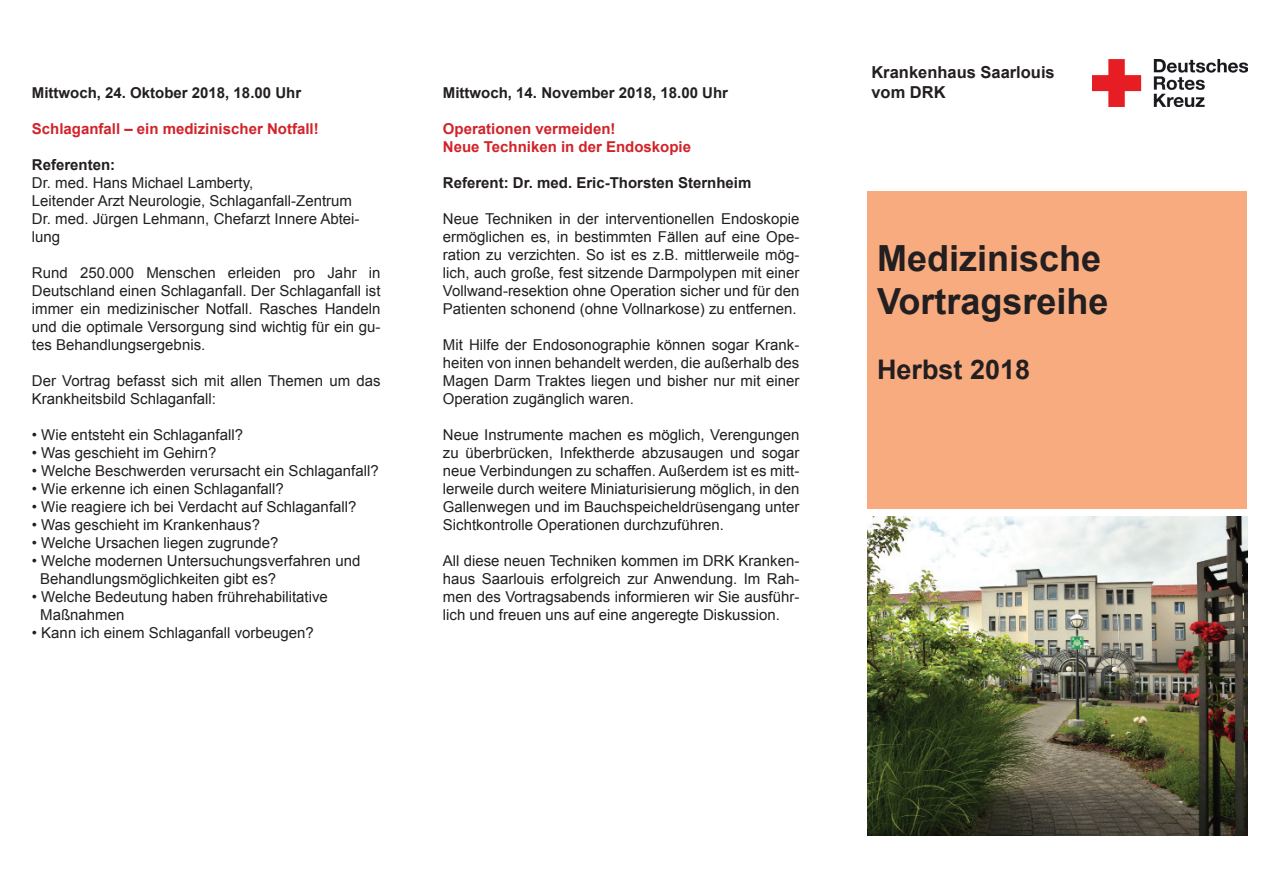
<style>
.page{position:relative;width:1263px;height:893px;background:#fff}
.page>*{position:absolute;margin:0;border:0;box-sizing:border-box;transform-origin:0 0}
.t1{font:700 36px/43.2px "Arial";color:#231f20}
.t2{font:700 27px "Arial";color:#231f20}
.t3{font:700 16.5px/19.8px "Arial";color:#231f20}
.t4{font:15px/18px "Arial";color:#231f20;text-align:justify}
.t5{font:700 15px "Arial";color:#231f20}
.t6{font:700 15px/18px "Arial";color:#d1232a}
</style>
<div class="page">
<img style="left:1093px;top:60px;width:154px;height:47px">
<div style="left:867px;top:191px;width:379px;height:317px;background:#f8ab7f"></div>
<img style="left:867px;top:516px;width:380px;height:319px">
<p class="t5" style="left:32px;top:83px;width:271px">Mittwoch, 24. Oktober 2018, 18.00 Uhr</p>
<p class="t6" style="left:32px;top:120px;width:288px">Schlaganfall – ein medizinischer Notfall!</p>
<p class="t5" style="left:32px;top:155px;width:85px">Referenten:</p>
<p class="t4" style="left:32px;top:174px;width:329px;text-align:left">Dr. med. Hans Michael Lamberty,<br>Leitender Arzt Neurologie, Schlaganfall-Zentrum Dr. med. Jürgen Lehmann, Chefarzt Innere Abtei&shy;lung</p>
<p class="t4" style="left:32px;top:264px;width:350px">Rund 250.000 Menschen erleiden pro Jahr in Deutschland einen Schlaganfall. Der Schlaganfall ist immer ein medizinischer Notfall. Rasches Handeln und die optimale Versorgung sind wichtig für ein gu&shy;tes Behandlungsergebnis.</p>
<p class="t4" style="left:32px;top:372px;width:350px">Der Vortrag befasst sich mit allen Themen um das<br>Krankheitsbild Schlaganfall:</p>
<p class="t4" style="left:32px;top:426px;width:213px">• Wie entsteht ein Schlaganfall?</p>
<p class="t4" style="left:32px;top:444px;width:186px">• Was geschieht im Gehirn?</p>
<p class="t4" style="left:32px;top:462px;width:348px">• Welche Beschwerden verursacht ein Schlaganfall?</p>
<p class="t4" style="left:32px;top:480px;width:254px">• Wie erkenne ich einen Schlaganfall?</p>
<p class="t4" style="left:32px;top:498px;width:326px">• Wie reagiere ich bei Verdacht auf Schlaganfall?</p>
<p class="t4" style="left:32px;top:516px;width:230px">• Was geschieht im Krankenhaus?</p>
<p class="t4" style="left:32px;top:534px;width:248px">• Welche Ursachen liegen zugrunde?</p>
<p class="t4" style="left:40px;top:552px;width:322px;text-indent:-8px">• Welche modernen Untersuchungsverfahren und<br>Behandlungsmöglichkeiten gibt es?</p>
<p class="t4" style="left:40px;top:588px;width:289px;text-indent:-8px">• Welche Bedeutung haben frührehabilitative<br>Maßnahmen</p>
<p class="t4" style="left:32px;top:624px;width:284px">• Kann ich einem Schlaganfall vorbeugen?</p>
<p class="t5" style="left:443px;top:83px;width:287px">Mittwoch, 14. November 2018, 18.00 Uhr</p>
<p class="t6" style="left:443px;top:120px;width:250px">Operationen vermeiden!<br>Neue Techniken in der Endoskopie</p>
<p class="t5" style="left:443px;top:173px;width:310px">Referent: Dr. med. Eric-Thorsten Sternheim</p>
<p class="t4" style="left:443px;top:210px;width:358px">Neue Techniken in der interventionellen Endoskopie ermöglichen es, in bestimmten Fällen auf eine Ope&shy;ration zu verzichten. So ist es z.B. mittlerweile mög&shy;lich, auch große, fest sitzende Darmpolypen mit einer Vollwand-resektion ohne Operation sicher und für den Patienten schonend (ohne Vollnarkose) zu entfernen.</p>
<p class="t4" style="left:443px;top:336px;width:358px">Mit Hilfe der Endosonographie können sogar Krank&shy;heiten von innen behandelt werden, die außerhalb des Magen Darm Traktes liegen und bisher nur mit einer Operation zugänglich waren.</p>
<p class="t4" style="left:443px;top:426px;width:358px">Neue Instrumente machen es möglich, Verengungen zu überbrücken, Infektherde abzusaugen und sogar neue Verbindungen zu schaffen. Außerdem ist es mitt&shy;lerweile durch weitere Miniaturisierung möglich, in den Gallenwegen und im Bauchspeicheldrüsengang unter Sichtkontrolle Operationen durchzuführen.</p>
<p class="t4" style="left:443px;top:552px;width:358px">All diese neuen Techniken kommen im DRK Kranken&shy;haus Saarlouis erfolgreich zur Anwendung. Im Rah&shy;men des Vortragsabends informieren wir Sie ausführ&shy;lich und freuen uns auf eine angeregte Diskussion.</p>
<p class="t3" style="left:871px;top:63px;width:185px">Krankenhaus Saarlouis vom DRK</p>
<h1 class="t1" style="left:877px;top:238px;width:233px">Medizinische<br>Vortragsreihe</h1>
<h2 class="t2" style="left:877px;top:351px;width:155px">Herbst 2018</h2>
</div>
